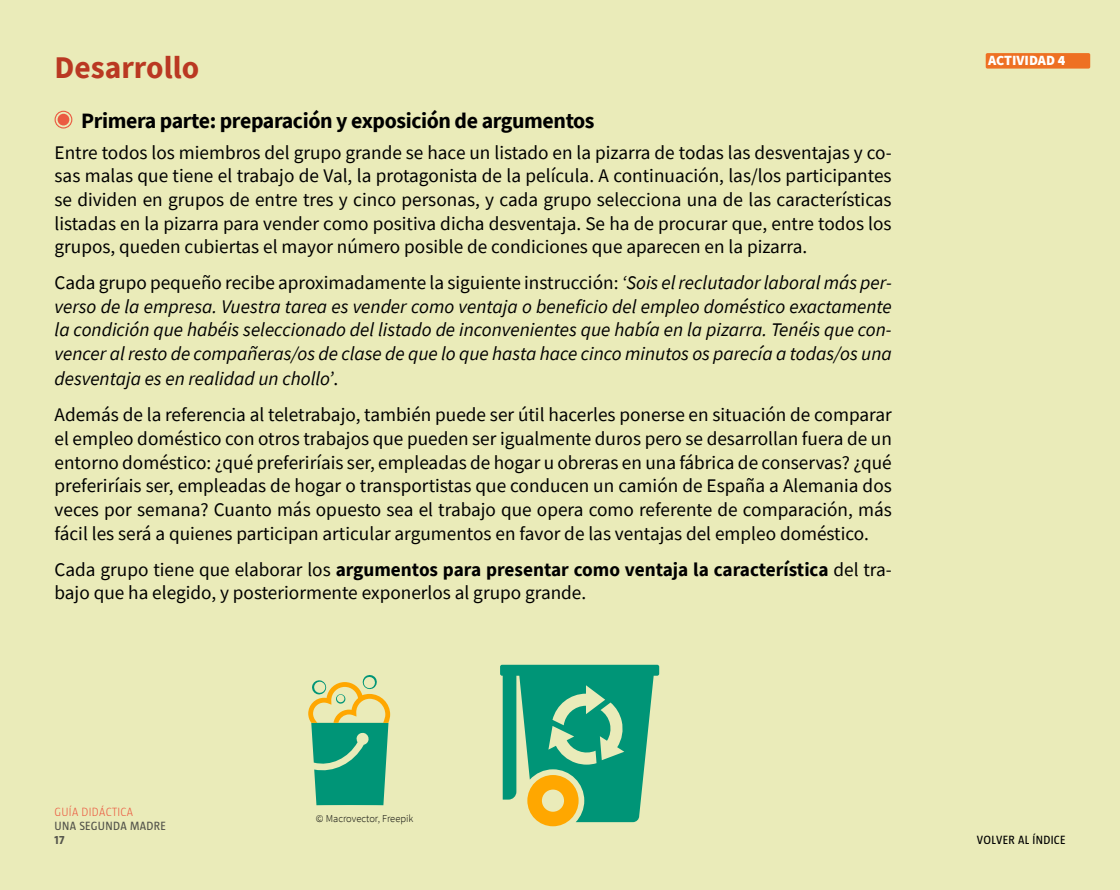
<style>
.page{position:relative;width:1120px;height:890px;background:#eaebb9}
.page>*{position:absolute;margin:0;border:0;box-sizing:border-box;transform-origin:0 0}
.t1{font:700 31.5px "Source Sans Pro";color:#ba3822}
.t2{font:700 21.88px "Source Sans Pro";letter-spacing:-.02em;color:#000}
.t3{font:19.25px/23.6px "Source Sans Pro";color:#000;text-align:justify}
.t4{font:italic 19.25px/24px "Source Sans Pro";color:#000;text-align:justify}
.t5{font:900 14px "Source Sans Pro";color:#fff}
.t6{font:12.25px "Taz";letter-spacing:.025em;color:#54544b}
.t7{font:12.25px "Taz";letter-spacing:.025em;color:#000}
.t8{font:300 12.25px "Taz";letter-spacing:.025em;color:#eb5a41}
.t9{font:700 12.25px "Taz";color:#54544b}
.t10{font:300 10.5px "Source Sans Pro";color:#000}
.s1{font-style:normal}
.s2{font-weight:700}
</style>
<div class="page">
<div style="left:986px;top:53px;width:104px;height:16px;background:#ee7023;border-radius:2px"></div>
<div style="left:58px;top:114px;width:11px;height:11px;background:#eb5a41;border-radius:50%"></div>
<div style="left:55px;top:111px;width:17px;height:17px;border:1px solid #eb5a41;border-radius:50%"></div>
<svg style="left:308px;top:675px;width:82px;height:130px"></svg>
<svg style="left:500px;top:664px;width:159px;height:162px"></svg>
<h1 class="t1" style="left:55px;top:46px;width:146px">Desarrollo</h1>
<p class="t2" style="left:81px;top:105px;width:515px">Primera parte: preparación y exposición de argumentos</p>
<p class="t3" style="left:55px;top:140px;width:839px">Entre todos los miembros del grupo grande se hace un listado en la pizarra de todas las desventajas y co&shy;sas malas que tiene el trabajo de Val, la protagonista de la película. A continuación, las/los participantes se dividen en grupos de entre tres y cinco personas, y cada grupo selecciona una de las características listadas en la pizarra para vender como positiva dicha desventaja. Se ha de procurar que, entre todos los grupos, queden cubiertas el mayor número posible de condiciones que aparecen en la pizarra.</p>
<p class="t4" style="left:55px;top:270px;width:839px"><span class="s1">Cada grupo pequeño recibe aproximadamente la siguiente instrucción:</span> ‘Sois el reclutador laboral más per&shy;verso de la empresa. Vuestra tarea es vender como ventaja o beneficio del empleo doméstico exactamente la condición que habéis seleccionado del listado de inconvenientes que había en la pizarra. Tenéis que con&shy;vencer al resto de compañeras/os de clase de que lo que hasta hace cinco minutos os parecía a todas/os una desventaja es en realidad un chollo’<span class="s1">.</span></p>
<p class="t3" style="left:55px;top:403px;width:839px">Además de la referencia al teletrabajo, también puede ser útil hacerles ponerse en situación de comparar el empleo doméstico con otros trabajos que pueden ser igualmente duros pero se desarrollan fuera de un entorno doméstico: ¿qué preferiríais ser, empleadas de hogar u obreras en una fábrica de conservas? ¿qué preferiríais ser, empleadas de hogar o transportistas que conducen un camión de España a Alemania dos veces por semana? Cuanto más opuesto sea el trabajo que opera como referente de comparación, más fácil les será a quienes participan articular argumentos en favor de las ventajas del empleo doméstico.</p>
<p class="t3" style="left:55px;top:557px;width:837px">Cada grupo tiene que elaborar los <span class="s2">argumentos para presentar como ventaja la característica</span> del tra&shy;bajo que ha elegido, y posteriormente exponerlos al grupo grande.</p>
<p class="t8" style="left:55px;top:805px;width:80px">GUÍA DIDÁCTICA</p>
<p class="t6" style="left:55px;top:819px;width:113px">UNA SEGUNDA MADRE</p>
<p class="t9" style="left:55px;top:833px;width:11px">17</p>
<p class="t10" style="left:316px;top:811px;width:99px">© Macrovector, Freepik</p>
<p class="t5" style="left:988px;top:51px;width:17px">ACTIVIDAD</p>
<p class="t5" style="left:1058px;top:51px;width:9px">4</p>
<p class="t7" style="left:977px;top:833px;width:90px">VOLVER AL ÍNDICE</p>
</div>
